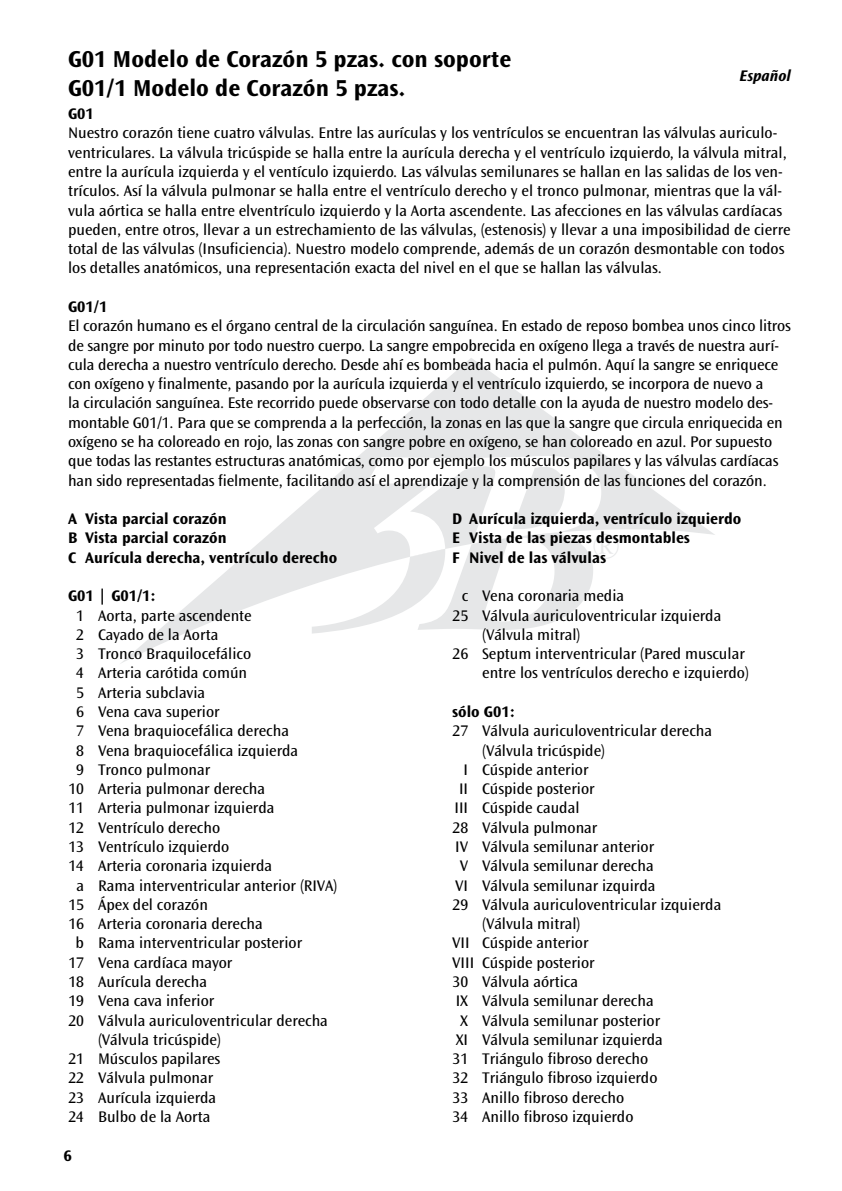
<style>
.page{position:relative;width:842px;height:1191px;background:#fff}
.page>*{position:absolute;margin:0;border:0;box-sizing:border-box;transform-origin:0 0}
.t1{font:36.2px "Perpetua";color:#e6e7e8}
.t2{font:700 24px/29px "Ocean Sans Std";color:#000}
.t3{font:16px/19.2px "Ocean Sans Std";color:#000}
.t4{font:700 16px/19.2px "Ocean Sans Std";color:#000}
.t5{font:italic 700 16px "Ocean Sans Std";color:#000}
</style>
<div class="page">
<svg style="left:120px;top:358px;width:595px;height:306px"></svg>
<svg style="left:312px;top:456px;width:289px;height:177px"></svg>
<h2 class="t2" style="left:68px;top:45px;width:445px">G01 Modelo de Corazón 5 pzas. con soporte<br>G01/1 Modelo de Corazón 5 pzas.</h2>
<p class="t5" style="left:740px;top:66px;width:53px">Español</p>
<p class="t4" style="left:68px;top:104px;width:27px">G01</p>
<p class="t3" style="left:68px;top:124px;width:724px">Nuestro corazón tiene cuatro válvulas. Entre las aurículas y los ventrículos se encuentran las válvulas auriculo&shy;ventriculares. La válvula tricúspide se halla entre la aurícula derecha y el ventrículo izquierdo, la válvula mitral, entre la aurícula izquierda y el ventículo izquierdo. Las válvulas semilunares se hallan en las salidas de los ven&shy;trículos. Así la válvula pulmonar se halla entre el ventrículo derecho y el tronco pulmonar, mientras que la vál&shy;vula aórtica se halla entre elventrículo izquierdo y la Aorta ascendente. Las afecciones en las válvulas cardíacas pueden, entre otros, llevar a un estrechamiento de las válvulas, (estenosis) y llevar a una imposibilidad de cierre total de las válvulas (Insuficiencia). Nuestro modelo comprende, además de un corazón desmontable con todos los detalles anatómicos, una representación exacta del nivel en el que se hallan las válvulas.</p>
<p class="t4" style="left:68px;top:297px;width:41px">G01/1</p>
<p class="t3" style="left:68px;top:316px;width:724px">El corazón humano es el órgano central de la circulación sanguínea. En estado de reposo bombea unos cinco litros de sangre por minuto por todo nuestro cuerpo. La sangre empobrecida en oxígeno llega a través de nuestra aurí&shy;cula derecha a nuestro ventrículo derecho. Desde ahí es bombeada hacia el pulmón. Aquí la sangre se enriquece con oxígeno y finalmente, pasando por la aurícula izquierda y el ventrículo izquierdo, se incorpora de nuevo a<br>la circulación sanguínea. Este recorrido puede observarse con todo detalle con la ayuda de nuestro modelo des&shy;montable G01/1. Para que se comprenda a la perfección, la zonas en las que la sangre que circula enriquecida en oxígeno se ha coloreado en rojo, las zonas con sangre pobre en oxígeno, se han coloreado en azul. Por supuesto que todas las restantes estructuras anatómicas, como por ejemplo los músculos papilares y las válvulas cardíacas han sido representadas fielmente, facilitando así el aprendizaje y la comprensión de las funciones del corazón.</p>
<p class="t4" style="left:68px;top:509px;width:271px">A Vista parcial corazón<br>B Vista parcial corazón<br>C Aurícula derecha, ventrículo derecho</p>
<p class="t4" style="left:452px;top:509px;width:291px">D Aurícula izquierda, ventrículo izquierdo<br>E Vista de las piezas desmontables<br>F Nivel de las válvulas</p>
<h1 class="t1" style="left:592px;top:529px;width:29px">®</h1>
<p class="t4" style="left:68px;top:586px;width:89px">G01 | G01/1:</p>
<p class="t3" style="left:76px;top:606px;width:177px">1 Aorta, parte ascendente</p>
<p class="t3" style="left:76px;top:625px;width:144px">2 Cayado de la Aorta</p>
<p class="t3" style="left:76px;top:644px;width:176px">3 Tronco Braquilocefálico</p>
<p class="t3" style="left:76px;top:664px;width:173px">4 Arteria carótida común</p>
<p class="t3" style="left:76px;top:683px;width:131px">5 Arteria subclavia</p>
<p class="t3" style="left:76px;top:702px;width:145px">6 Vena cava superior</p>
<p class="t3" style="left:76px;top:721px;width:214px">7 Vena braquiocefálica derecha</p>
<p class="t3" style="left:76px;top:741px;width:224px">8 Vena braquiocefálica izquierda</p>
<p class="t3" style="left:76px;top:760px;width:136px">9 Tronco pulmonar</p>
<p class="t3" style="left:68px;top:779px;width:198px">10 Arteria pulmonar derecha</p>
<p class="t3" style="left:68px;top:798px;width:208px">11 Arteria pulmonar izquierda</p>
<p class="t3" style="left:68px;top:818px;width:153px">12 Ventrículo derecho</p>
<p class="t3" style="left:68px;top:837px;width:162px">13 Ventrículo izquierdo</p>
<p class="t3" style="left:68px;top:856px;width:205px">14 Arteria coronaria izquierda</p>
<p class="t3" style="left:76px;top:876px;width:262px">a Rama interventricular anterior (RIVA)</p>
<p class="t3" style="left:68px;top:895px;width:141px">15 Ápex del corazón</p>
<p class="t3" style="left:68px;top:914px;width:196px">16 Arteria coronaria derecha</p>
<p class="t3" style="left:76px;top:933px;width:228px">b Rama interventricular posterior</p>
<p class="t3" style="left:68px;top:953px;width:165px">17 Vena cardíaca mayor</p>
<p class="t3" style="left:68px;top:972px;width:140px">18 Aurícula derecha</p>
<p class="t3" style="left:68px;top:991px;width:148px">19 Vena cava inferior</p>
<p class="t3" style="left:68px;top:1011px;width:261px">20 Válvula auriculoventricular derecha</p>
<p class="t3" style="left:98px;top:1030px;width:124px">(Válvula tricúspide)</p>
<p class="t3" style="left:68px;top:1049px;width:153px">21 Músculos papilares</p>
<p class="t3" style="left:68px;top:1068px;width:146px">22 Válvula pulmonar</p>
<p class="t3" style="left:68px;top:1088px;width:149px">23 Aurícula izquierda</p>
<p class="t3" style="left:68px;top:1107px;width:144px">24 Bulbo de la Aorta</p>
<p class="t4" style="left:64px;top:1145px;width:10px">6</p>
<p class="t3" style="left:462px;top:586px;width:164px">c Vena coronaria media</p>
<p class="t3" style="left:452px;top:606px;width:270px">25 Válvula auriculoventricular izquierda</p>
<p class="t3" style="left:482px;top:625px;width:100px">(Válvula mitral)</p>
<p class="t3" style="left:452px;top:644px;width:294px">26 Septum interventricular (Pared muscular</p>
<p class="t3" style="left:482px;top:664px;width:268px">entre los -ventrículos derecho e izquierdo)</p>
<p class="t4" style="left:452px;top:702px;width:64px">sólo G01:</p>
<p class="t3" style="left:452px;top:721px;width:261px">27 Válvula auriculoventricular derecha</p>
<p class="t3" style="left:482px;top:741px;width:124px">(Válvula tricúspide)</p>
<p class="t3" style="left:464px;top:760px;width:126px">I Cúspide anterior</p>
<p class="t3" style="left:459px;top:779px;width:137px">II Cúspide posterior</p>
<p class="t3" style="left:454px;top:798px;width:126px">III Cúspide caudal</p>
<p class="t3" style="left:452px;top:818px;width:146px">28 Válvula pulmonar</p>
<p class="t3" style="left:455px;top:837px;width:200px">IV Válvula semilunar anterior</p>
<p class="t3" style="left:460px;top:856px;width:195px">V Válvula semilunar derecha</p>
<p class="t3" style="left:455px;top:876px;width:202px">VI Válvula semilunar izquirda</p>
<p class="t3" style="left:452px;top:895px;width:270px">29 Válvula auriculoventricular izquierda</p>
<p class="t3" style="left:482px;top:914px;width:100px">(Válvula mitral)</p>
<p class="t3" style="left:452px;top:933px;width:138px">VII Cúspide anterior</p>
<p class="t3" style="left:452px;top:953px;width:144px">VIII Cúspide posterior</p>
<p class="t3" style="left:452px;top:972px;width:127px">30 Válvula aórtica</p>
<p class="t3" style="left:456px;top:991px;width:199px">IX Válvula semilunar derecha</p>
<p class="t3" style="left:460px;top:1011px;width:202px">X Válvula semilunar posterior</p>
<p class="t3" style="left:456px;top:1030px;width:209px">XI Válvula semilunar izquierda</p>
<p class="t3" style="left:452px;top:1049px;width:197px">31 Triángulo fibroso derecho</p>
<p class="t3" style="left:452px;top:1068px;width:206px">32 Triángulo fibroso izquierdo</p>
<p class="t3" style="left:452px;top:1088px;width:173px">33 Anillo fibroso derecho</p>
<p class="t3" style="left:452px;top:1107px;width:182px">34 Anillo fibroso izquierdo</p>
</div>
